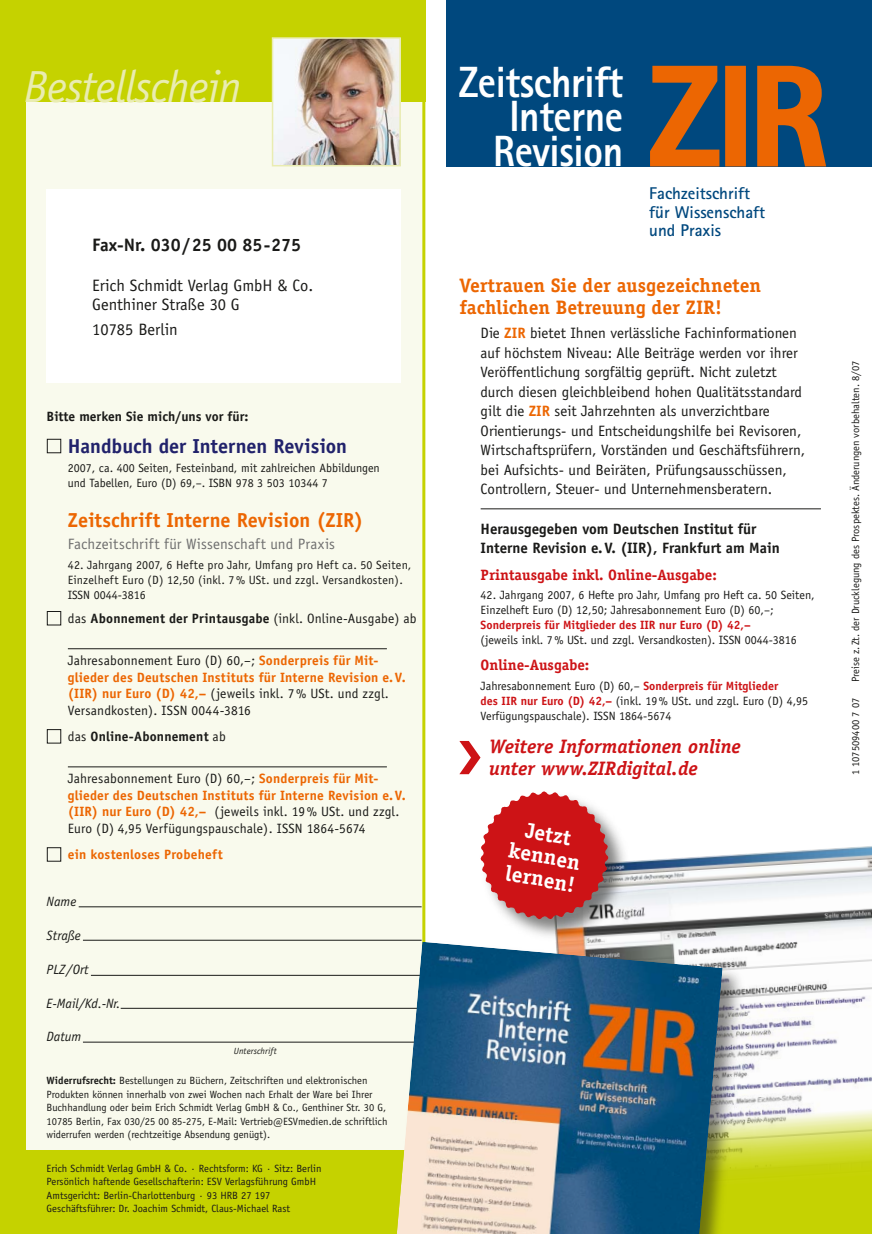
<style>
.page{position:relative;width:872px;height:1234px;background:#fff}
.page>*{position:absolute;margin:0;border:0;box-sizing:border-box;transform-origin:0 0}
.t1{font:800 139.35px "Rotis Sans Serif";color:#ec6602}
.t2{font:italic 45px "Officina Sans";letter-spacing:-.02em;color:#e9ecb1}
.t3{font:800 43.8px/35px "Rotis Sans Serif";letter-spacing:-.01em;color:#fff;text-align:right;scale:.9 1}
.t4{font:700 21.6px/22.8px "Officina Serif";color:#fff;text-align:center}
.t5{font:700 20.25px "Officina Sans";color:#ec6602}
.t6{font:700 20.25px "Officina Sans";color:#21226b}
.t7{font:700 19.5px/22.5px "Officina Serif";color:#ec6602}
.t8{font:italic 700 19.5px/22.5px "Officina Serif";color:#cd1316}
.t9{font:700 18px "Officina Sans";color:#1a1a18}
.t10{font:700 16.95px/18.6px "Rotis Sans Serif";color:#00487e}
.t11{font:16.5px/19.8px "Officina Sans";color:#1a1a18}
.t12{font:15px/19.5px "Officina Sans";color:#1a1a18}
.t13{font:700 15px/19.5px "Officina Sans";color:#1a1a18}
.t14{font:700 15px "Officina Serif";color:#cd1316}
.t15{font:15px "Officina Sans";letter-spacing:.005em;color:#6f6f6f}
.t16{font:13.5px/16.5px "Officina Sans";letter-spacing:.01em;color:#1a1a18}
.t17{font:700 13.5px/16.5px "Officina Sans";letter-spacing:.01em;color:#ec6602}
.t18{font:700 13.5px "Officina Sans";color:#1a1a18}
.t19{font:italic 13.5px "Officina Sans";color:#1a1a18}
.t20{font:12px/15px "Officina Sans";color:#1a1a18}
.t21{font:700 12px "Officina Sans";color:#cd1316}
.t22{font:10.5px/13.5px "Officina Sans";color:#1a1a18}
.t23{font:italic 9px "Officina Sans";letter-spacing:.005em;color:#1a1a18}
.s1{font-weight:700}
.s2{font-weight:400;color:#1a1a18}
.s3{font-weight:400}
.s4{font-weight:700;color:#ec6602}
.s5{font-weight:700;color:#cd1316}
</style>
<div class="page">
<img style="left:631px;top:846px;width:241px;height:245px">
<svg style="left:745px;top:1094px;width:127px;height:139px;background:#d2db4b"></svg>
<div style="left:446px;top:0;width:426px;height:166px;background:#00487e"></div>
<div style="left:26px;top:102px;width:399px;height:1047px;background:#f9faed"></div>
<div style="left:0;top:0;width:26px;height:1233px;background:#c5d200"></div>
<div style="left:47px;top:189px;width:354px;height:194px;background:#fff"></div>
<div style="left:0;top:0;width:425px;height:102px;background:#c5d200"></div>
<img style="left:275px;top:40px;width:123px;height:123px">
<div style="left:272px;top:37px;width:129px;height:129px;border:2px solid #e9ecb1"></div>
<div style="left:25px;top:1149px;width:397px;height:84px;background:#c5d200"></div>
<svg style="left:869px;top:846px;width:3px;height:5px"></svg>
<hr style="left:480px;top:508px;width:341px;height:1px;background:#1a1a18">
<svg style="left:459px;top:741px;width:21px;height:33px"></svg>
<div style="left:478px;top:789px;width:153px;height:153px;background:#1a1a18;opacity:.55"></div>
<svg style="left:479px;top:789px;width:131px;height:131px"></svg>
<div style="left:47px;top:439px;width:14px;height:14px;border:1px solid #1a1a18"></div>
<div style="left:47px;top:611px;width:14px;height:14px;border:1px solid #1a1a18"></div>
<div style="left:47px;top:729px;width:14px;height:14px;border:1px solid #1a1a18"></div>
<div style="left:47px;top:847px;width:14px;height:14px;border:1px solid #1a1a18"></div>
<hr style="left:68px;top:648px;width:319px;height:1px;background:#1a1a18">
<hr style="left:68px;top:766px;width:319px;height:1px;background:#1a1a18">
<svg style="left:648px;top:65px;width:73px;height:102px"></svg>
<div style="left:725px;top:66px;width:21px;height:100px;border:4px solid #ec6602"></div>
<svg style="left:755px;top:65px;width:74px;height:102px"></svg>
<hr style="left:79px;top:906px;width:342px;height:1px;background:#1a1a18">
<hr style="left:83px;top:939px;width:338px;height:1px;background:#1a1a18">
<hr style="left:83px;top:1041px;width:338px;height:1px;background:#1a1a18">
<hr style="left:121px;top:1007px;width:300px;height:1px;background:#1a1a18">
<hr style="left:91px;top:974px;width:330px;height:1px;background:#1a1a18">
<div style="left:384px;top:940px;width:361px;height:293px;background:#1a1a18;opacity:.5"></div>
<img style="left:396px;top:941px;width:326px;height:292px">
<h2 class="t2" style="left:24px;top:60px;width:219px">Bestellschein</h2>
<h3 class="t9" style="left:92px;top:234px;width:210px">Fax-Nr. 030/25 00 85-275</h3>
<h3 class="t11" style="left:92px;top:275px;width:222px">Erich Schmidt Verlag GmbH &amp; Co.<br>Genthiner Straße 30 G</h3>
<h3 class="t11" style="left:92px;top:319px;width:87px">10785 Berlin</h3>
<p class="t18" style="left:47px;top:408px;width:203px">Bitte merken Sie mich/uns vor für:</p>
<h3 class="t6" style="left:68px;top:433px;width:281px">Handbuch der Internen Revision</h3>
<p class="t20" style="left:68px;top:460px;width:313px">2007, ca. 400 Seiten, Festeinband, mit zahlreichen Abbildungen und Tabellen, Euro (D) 69,–. ISBN 978 3 503 10344 7</p>
<h3 class="t5" style="left:68px;top:507px;width:297px">Zeitschrift Interne Revision (ZIR)</h3>
<h3 class="t15" style="left:68px;top:535px;width:269px">Fachzeitschrift für Wissenschaft und Praxis</h3>
<p class="t20" style="left:68px;top:557px;width:345px">42. Jahrgang 2007, 6 Hefte pro Jahr, Umfang pro Heft ca. 50 Seiten,<br>Einzelheft Euro (D) 12,50 (inkl. 7% USt. und zzgl. Versandkosten).<br>ISSN 0044-3816</p>
<p class="t16" style="left:68px;top:610px;width:350px">das <span class="s1">Abonnement der Printausgabe</span> (inkl. Online-Ausgabe) ab</p>
<p class="t17" style="left:68px;top:652px;width:339px"><span class="s2">Jahresabonnement Euro (D) 60,–;</span> Sonderpreis für Mit&shy;glieder des Deutschen Instituts für Interne Revision e.V. (IIR) nur Euro (D) 42,– <span class="s2">(jeweils inkl. 7% USt. und zzgl.<br>Versandkosten). ISSN 0044-3816</span></p>
<p class="t18" style="left:68px;top:728px;width:159px"><span class="s3">das</span> Online-Abonnement <span class="s3">ab</span></p>
<p class="t16" style="left:68px;top:770px;width:339px">Jahresabonnement Euro (D) 60,–; <span class="s4">Sonderpreis für Mit&shy;glieder des Deutschen Instituts für Interne Revision e.V. (IIR) nur Euro (D) 42,–</span> (jeweils inkl. 19% USt. und zzgl.<br>Euro (D) 4,95 Verfügungspauschale). ISSN 1864-5674</p>
<p class="t17" style="left:68px;top:846px;width:156px">ein kostenloses Probeheft</p>
<p class="t19" style="left:47px;top:893px;width:31px">Name</p>
<p class="t19" style="left:47px;top:927px;width:36px">Straße</p>
<p class="t19" style="left:47px;top:961px;width:43px">PLZ /Ort</p>
<p class="t19" style="left:47px;top:995px;width:75px">E-Mail/Kd.-Nr.</p>
<p class="t19" style="left:47px;top:1028px;width:36px">Datum</p>
<p class="t23" style="left:234px;top:1045px;width:44px">Unterschrift</p>
<p class="t22" style="left:47px;top:1073px;width:342px"><span class="s1">Widerrufsrecht:</span> Bestellungen zu Büchern, Zeitschriften und elektronischen Produkten können innerhalb von zwei Wochen nach Erhalt der Ware bei Ihrer Buchhandlung oder beim Erich Schmidt Verlag GmbH &amp; Co., Genthiner Str. 30 G, 10785 Berlin, Fax 030/25 00 85-275, E-Mail: Vertrieb@ESVmedien.de schriftlich widerrufen werden (rechtzeitige Absendung genügt).</p>
<p class="t22" style="left:47px;top:1161px;width:276px">Erich Schmidt Verlag GmbH &amp; Co. · Rechtsform: KG · Sitz: Berlin Persönlich haftende Gesellschafterin: ESV Verlagsführung GmbH Amtsgericht: Berlin-Charlottenburg · 93 HRB 27 197<br>Geschäftsführer: Dr. Joachim Schmidt, Claus-Michael Rast</p>
<h3 class="t3" style="left:459px;top:64px;width:184px">Zeitschrift<br>Interne<br>Revision</h3>
<h1 class="t1" style="left:650px;top:28px;width:178px">ZIR</h1>
<h3 class="t10" style="left:649px;top:184px;width:117px">Fachzeitschrift für Wissenschaft und Praxis</h3>
<h3 class="t7" style="left:459px;top:274px;width:303px">Vertrauen Sie der ausgezeichneten fachlichen Betreuung der ZIR!</h3>
<p class="t12" style="left:480px;top:323px;width:326px">Die <span class="s4">ZIR</span> bietet Ihnen verlässliche Fachinformationen auf höchstem Niveau: Alle Beiträge werden vor ihrer Veröffentlichung sorgfältig geprüft. Nicht zuletzt durch diesen gleichbleibend hohen Qualitätsstandard gilt die <span class="s4">ZIR</span> seit Jahrzehnten als unverzichtbare Orientierungs- und Entscheidungshilfe bei Revisoren, Wirtschaftsprüfern, Vorständen und Geschäftsführern, bei Aufsichts- und Beiräten, Prüfungsausschüssen, Controllern, Steuer- und Unternehmensberatern.</p>
<h3 class="t13" style="left:480px;top:518px;width:301px">Herausgegeben vom Deutschen Institut für<br>Interne Revision e.V. (IIR), Frankfurt am Main</h3>
<h3 class="t14" style="left:480px;top:565px;width:238px">Printausgabe inkl. Online-Ausgabe:</h3>
<p class="t20" style="left:480px;top:587px;width:336px">42. Jahrgang 2007, 6 Hefte pro Jahr, Umfang pro Heft ca. 50 Seiten,<br>Einzelheft Euro (D) 12,50; Jahresabonnement Euro (D) 60,–;</p>
<p class="t21" style="left:480px;top:617px;width:272px">Sonderpreis für Mitglieder des IIR nur Euro (D) 42,–</p>
<p class="t20" style="left:480px;top:632px;width:318px">(jeweils inkl. 7% USt. und zzgl. Versandkosten). ISSN 0044-3816</p>
<h3 class="t14" style="left:480px;top:656px;width:110px">Online-Ausgabe:</h3>
<p class="t20" style="left:480px;top:678px;width:329px">Jahresabonnement Euro (D) 60,– <span class="s5">Sonderpreis für Mitglieder<br>des IIR nur Euro (D) 42,–</span> (inkl. 19% USt. und zzgl. Euro (D) 4,95<br>Verfügungspauschale). ISSN 1864-5674</p>
<h3 class="t8" style="left:489px;top:735px;width:253px">Weitere Informationen online unter www.ZIRdigital.de</h3>
<h3 class="t4" style="left:514px;top:815px;width:74px;rotate:10deg">Jetzt kennen lernen!</h3>
<p class="t22" style="left:849px;top:682px;width:323px;rotate:-90deg">Preise z. Zt. der Drucklegung des Prospektes. Änderungen vorbehalten. 8/07</p>
<p class="t22" style="left:849px;top:775px;width:79px;rotate:-90deg">1 107509400 7 07</p>
</div>
